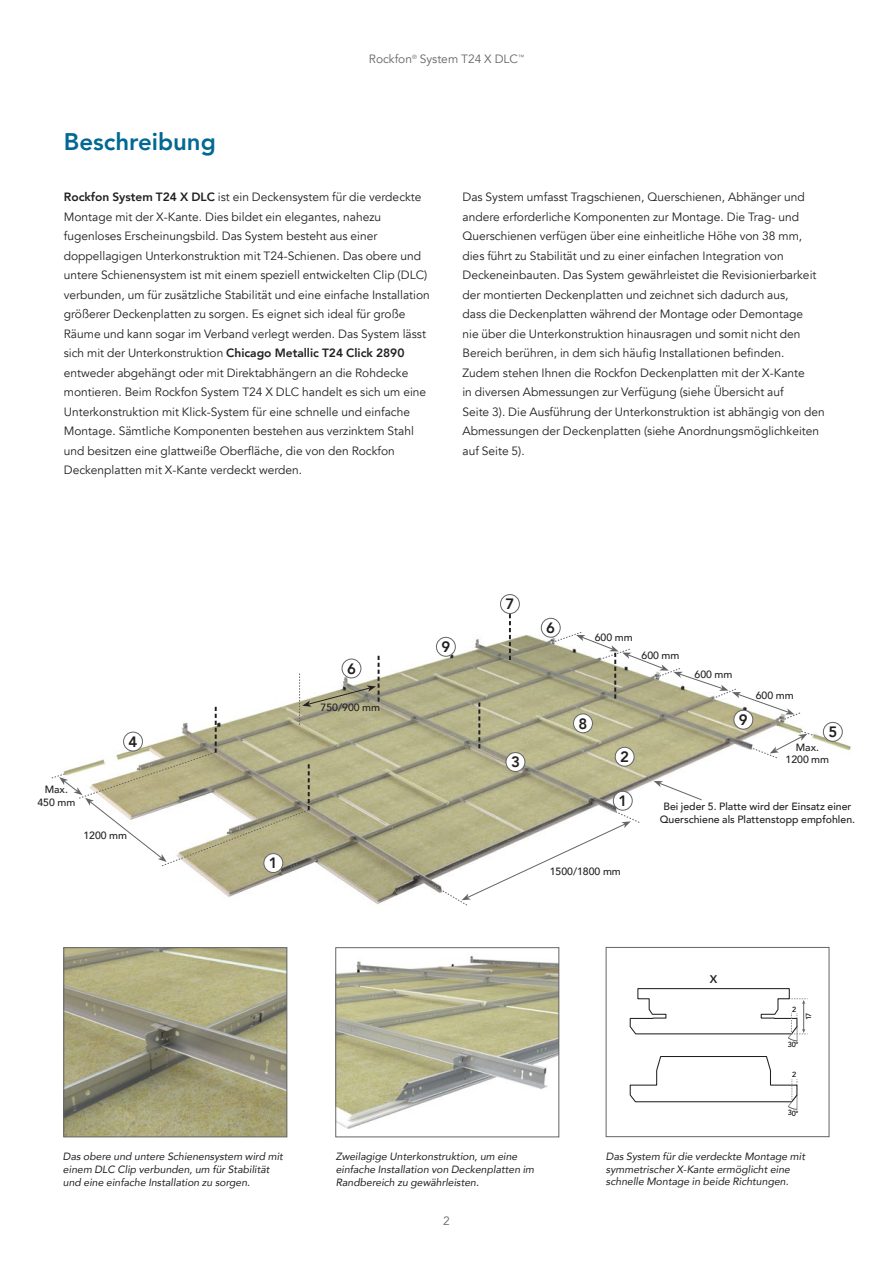
<style>
.page{position:relative;width:893px;height:1263px;background:#fff}
.page>*{position:absolute;margin:0;border:0;box-sizing:border-box;transform-origin:0 0}
.t1{font:800 24px "Avenir";color:#006893}
.t2{font:800 15px "Avenir";color:#231f20}
.t3{font:12px/19.5px "Avenir";color:#231f20}
.t4{font:12px "Avenir";color:#636466}
.t5{font:800 10.95px "Avenir";color:#231f20}
.t6{font:italic 10.5px/12.6px "Avenir";color:#231f20}
.t7{font:500 10.5px/12.6px "Avenir";color:#231f20;text-align:center}
.t8{font:500 7.35px "Avenir";color:#000}
.s1{font-weight:800}
</style>
<div class="page">
<img style="left:162px;top:619px;width:689px;height:286px">
<svg style="left:630px;top:988px;width:178px;height:122px"></svg>
<div style="left:606px;top:947px;width:223px;height:190px;border:1px solid #636466"></div>
<img style="left:338px;top:956px;width:219px;height:173px">
<div style="left:336px;top:947px;width:223px;height:190px;border:1px solid #636466"></div>
<img style="left:66px;top:949px;width:219px;height:186px">
<div style="left:64px;top:947px;width:223px;height:190px;border:1px solid #636466"></div>
<svg style="left:509px;top:614px;width:2px;height:46px"></svg>
<svg style="left:478px;top:702px;width:2px;height:46px"></svg>
<svg style="left:654px;top:781px;width:48px;height:19px"></svg>
<div style="left:823px;top:722px;width:19px;height:19px;background:#fff;border-radius:50%"></div>
<div style="left:823px;top:722px;width:19px;height:19px;border:1px solid #636466;border-radius:50%"></div>
<div style="left:500px;top:594px;width:20px;height:20px;border:1px solid #636466;border-radius:50%"></div>
<div style="left:541px;top:618px;width:19px;height:19px;background:#fff;border-radius:50%"></div>
<div style="left:541px;top:618px;width:19px;height:19px;border:1px solid #636466;border-radius:50%"></div>
<div style="left:506px;top:752px;width:19px;height:19px;background:#fff;border-radius:50%"></div>
<div style="left:506px;top:752px;width:19px;height:20px;border:1px solid #636466;border-radius:50%"></div>
<div style="left:573px;top:714px;width:19px;height:19px;background:#fff;border-radius:50%"></div>
<div style="left:573px;top:714px;width:20px;height:19px;border:1px solid #636466;border-radius:50%"></div>
<div style="left:615px;top:747px;width:19px;height:19px;background:#fff;border-radius:50%"></div>
<div style="left:615px;top:747px;width:19px;height:19px;border:1px solid #636466;border-radius:50%"></div>
<div style="left:734px;top:710px;width:19px;height:19px;background:#fff;border-radius:50%"></div>
<div style="left:734px;top:710px;width:19px;height:19px;border:1px solid #636466;border-radius:50%"></div>
<div style="left:436px;top:637px;width:19px;height:19px;background:#fff;border-radius:50%"></div>
<div style="left:436px;top:637px;width:19px;height:19px;border:1px solid #636466;border-radius:50%"></div>
<div style="left:613px;top:791px;width:19px;height:19px;background:#fff;border-radius:50%"></div>
<div style="left:613px;top:791px;width:19px;height:19px;border:1px solid #636466;border-radius:50%"></div>
<div style="left:264px;top:854px;width:19px;height:18px;background:#fff;border-radius:50%"></div>
<div style="left:264px;top:853px;width:19px;height:20px;border:1px solid #636466;border-radius:50%"></div>
<svg style="left:437px;top:811px;width:203px;height:95px"></svg>
<svg style="left:752px;top:731px;width:61px;height:27px"></svg>
<svg style="left:554px;top:632px;width:247px;height:88px"></svg>
<svg style="left:51px;top:656px;width:329px;height:210px"></svg>
<p class="t4" style="left:369px;top:52px;width:157px">Rockfon<sup>®</sup> System T24 X DLC<sup>™</sup></p>
<h1 class="t1" style="left:64px;top:123px;width:154px">Beschreibung</h1>
<p class="t3" style="left:64px;top:188px;width:368px"><span class="s1">Rockfon System T24 X DLC</span> ist ein Deckensystem für die verdeckte Montage mit der X-Kante. Dies bildet ein elegantes, nahezu fugenloses Erscheinungsbild. Das System besteht aus einer doppellagigen Unterkonstruktion mit T24-Schienen. Das obere und untere Schienensystem ist mit einem speziell entwickelten Clip (DLC) verbunden, um für zusätzliche Stabilität und eine einfache Installation größerer Deckenplatten zu sorgen. Es eignet sich ideal für große Räume und kann sogar im Verband verlegt werden. Das System lässt sich mit der Unterkonstruktion <span class="s1">Chicago Metallic T24 Click 2890 </span>entweder abgehängt oder mit Direktabhängern an die Rohdecke montieren. Beim Rockfon System T24 X DLC handelt es sich um eine Unterkonstruktion mit Klick-System für eine schnelle und einfache Montage. Sämtliche Komponenten bestehen aus verzinktem Stahl und besitzen eine glattweiße Oberfläche, die von den Rockfon Deckenplatten mit X-Kante verdeckt werden.</p>
<p class="t3" style="left:462px;top:188px;width:364px">Das System umfasst Tragschienen, Querschienen, Abhänger und andere erforderliche Komponenten zur Montage. Die Trag- und Querschienen verfügen über eine einheitliche Höhe von 38 mm, dies führt zu Stabilität und zu einer einfachen Integration von Deckeneinbauten. Das System gewährleistet die Revisionierbarkeit der montierten Deckenplatten und zeichnet sich dadurch aus,<br>dass die Deckenplatten während der Montage oder Demontage<br>nie über die Unterkonstruktion hinausragen und somit nicht den Bereich berühren, in dem sich häufig Installationen befinden.<br>Zudem stehen Ihnen die Rockfon Deckenplatten mit der X-Kante<br>in diversen Abmessungen zur Verfügung (siehe Übersicht auf<br>Seite 3). Die Ausführung der Unterkonstruktion ist abhängig von den Abmessungen der Deckenplatten (siehe Anordnungsmöglichkeiten auf Seite 5).</p>
<p class="t2" style="left:129px;top:730px;width:10px">4</p>
<p class="t7" style="left:37px;top:782px;width:39px">Max.<br>450 mm</p>
<p class="t7" style="left:83px;top:828px;width:45px">1200 mm</p>
<p class="t2" style="left:347px;top:657px;width:10px">6</p>
<p class="t7" style="left:321px;top:701px;width:61px">750/900 mm</p>
<p class="t2" style="left:269px;top:851px;width:10px">1</p>
<p class="t2" style="left:441px;top:635px;width:10px">9</p>
<p class="t2" style="left:505px;top:592px;width:10px">7</p>
<p class="t2" style="left:511px;top:750px;width:10px">3</p>
<p class="t2" style="left:546px;top:616px;width:10px">6</p>
<p class="t7" style="left:595px;top:630px;width:39px">600 mm</p>
<p class="t7" style="left:642px;top:648px;width:39px">600 mm</p>
<p class="t2" style="left:579px;top:712px;width:10px">8</p>
<p class="t2" style="left:620px;top:745px;width:10px">2</p>
<p class="t7" style="left:694px;top:667px;width:39px">600 mm</p>
<p class="t2" style="left:739px;top:708px;width:10px">9</p>
<p class="t7" style="left:756px;top:689px;width:39px">600 mm</p>
<p class="t2" style="left:828px;top:720px;width:10px">5</p>
<p class="t7" style="left:786px;top:740px;width:45px">Max.<br>1200 mm</p>
<p class="t2" style="left:618px;top:789px;width:10px">1</p>
<p class="t7" style="left:660px;top:800px;width:197px">Bei jeder 5. Platte wird der Einsatz einer<br>Querschiene als Plattenstopp empfohlen.</p>
<p class="t7" style="left:550px;top:865px;width:73px">1500/1800 mm</p>
<p class="t5" style="left:710px;top:971px;width:9px">X</p>
<p class="t8" style="left:792px;top:1002px;width:6px">2</p>
<p class="t8" style="left:802px;top:1020px;width:9px;rotate:-90deg">17</p>
<p class="t8" style="left:788px;top:1038px;width:12px">30°</p>
<p class="t8" style="left:792px;top:1068px;width:6px">2</p>
<p class="t8" style="left:788px;top:1106px;width:12px">30°</p>
<p class="t6" style="left:63px;top:1150px;width:221px">Das obere und untere Schienensystem wird mit einem DLC Clip verbunden, um für Stabilität und eine einfache Installation zu sorgen.</p>
<p class="t6" style="left:606px;top:1150px;width:201px">Das System für die verdeckte Montage mit symmetrischer X-Kante ermöglicht eine schnelle Montage in beide Richtungen.</p>
<p class="t6" style="left:336px;top:1150px;width:200px">Zweilagige Unterkonstruktion, um eine einfache Installation von Deckenplatten im<br>Randbereich zu gewährleisten.</p>
<p class="t4" style="left:443px;top:1213px;width:8px">2</p>
</div>
